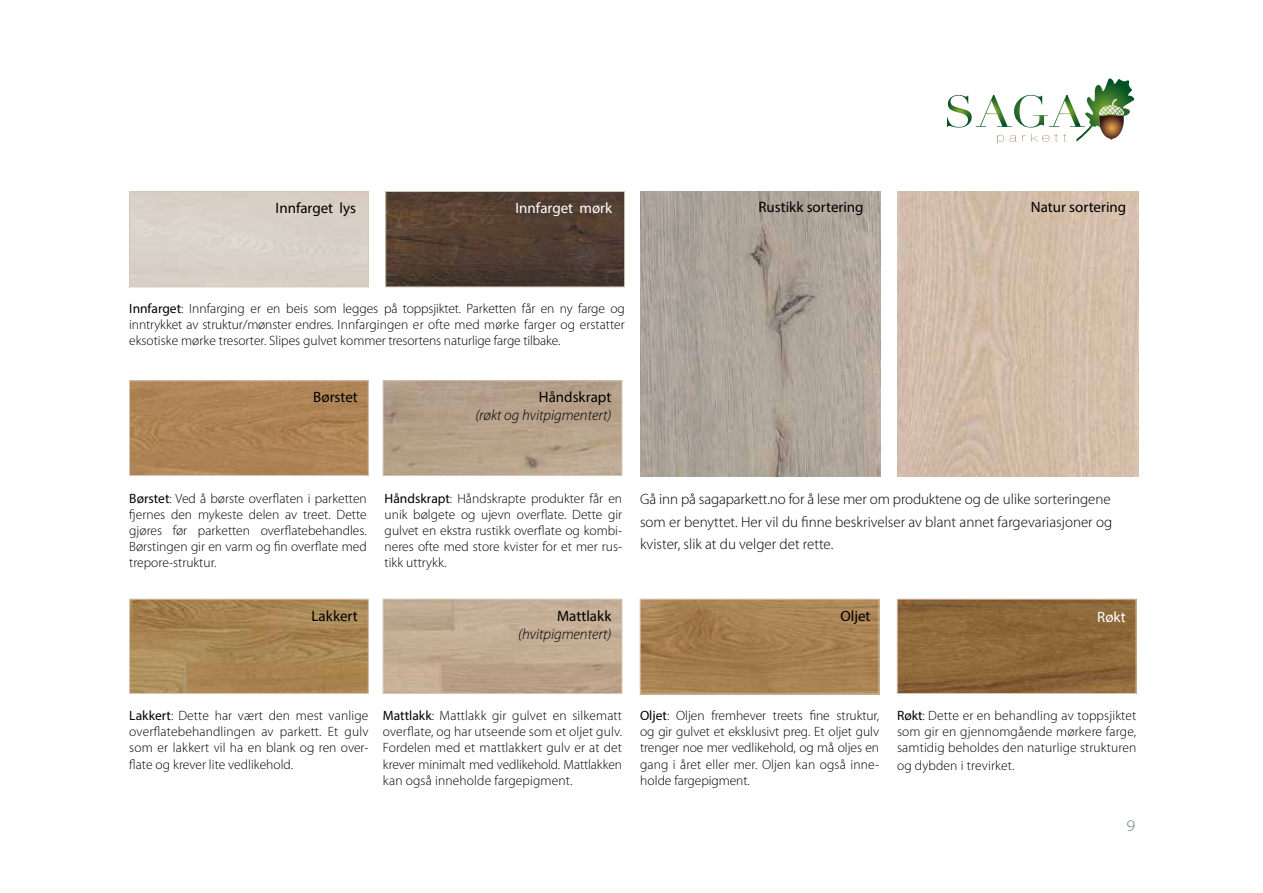
<style>
.page{position:relative;width:1263px;height:893px;background:#fff}
.page>*{position:absolute;margin:0;border:0;box-sizing:border-box;transform-origin:0 0}
.t1{font:300 16.2px "Myriad Pro";color:#647b86;scale:1.11 1}
.t2{font:300 15px/22.5px "Myriad Pro";color:#000;text-align:justify}
.t3{font:15px "Myriad Pro";color:#000}
.t4{font:italic 300 15px "Myriad Pro";color:#000}
.t5{font:15px "Myriad Pro";color:#fff}
.t6{font:300 13.5px/16.2px "Myriad Pro";color:#000;text-align:justify}
.s1{font-weight:400}
</style>
<div class="page">
<img style="left:131px;top:383px;width:235px;height:91px">
<div style="left:129px;top:381px;width:239px;height:95px;border:1px solid #d5c9b6"></div>
<img style="left:642px;top:601px;width:235px;height:91px">
<div style="left:640px;top:599px;width:239px;height:95px;border:1px solid #d5c9b6"></div>
<img style="left:899px;top:601px;width:235px;height:91px">
<div style="left:897px;top:599px;width:239px;height:95px;border:1px solid #d5c9b6"></div>
<img style="left:131px;top:601px;width:235px;height:91px">
<div style="left:129px;top:599px;width:239px;height:95px;border:1px solid #d5c9b6"></div>
<img style="left:385px;top:383px;width:235px;height:91px">
<div style="left:383px;top:381px;width:239px;height:95px;border:1px solid #d5c9b6"></div>
<img style="left:385px;top:601px;width:235px;height:91px">
<div style="left:383px;top:599px;width:239px;height:95px;border:1px solid #d5c9b6"></div>
<div style="left:129px;top:191px;width:239px;height:96px;border:1px solid #d5c9b6"></div>
<img style="left:387px;top:193px;width:236px;height:92px">
<div style="left:385px;top:191px;width:240px;height:96px;border:1px solid #d5c9b6"></div>
<img style="left:640px;top:191px;width:241px;height:285px">
<img style="left:898px;top:191px;width:240px;height:285px">
<svg style="left:947px;top:78px;width:188px;height:66px"></svg>
<p class="t3" style="left:276px;top:199px;width:82px">Innfarget lys</p>
<p class="t5" style="left:515px;top:199px;width:98px">Innfarget mørk</p>
<p class="t3" style="left:758px;top:198px;width:107px">Rustikk sortering</p>
<p class="t3" style="left:1031px;top:198px;width:97px">Natur sortering</p>
<p class="t6" style="left:129px;top:300px;width:497px"><span class="s1">Innfarget</span>: Innfarging er en beis som legges på toppsjiktet. Parketten får en ny farge og inntrykket av struktur/mønster endres. Innfargingen er ofte med mørke farger og erstatter eksotiske mørke tresorter. Slipes gulvet kommer tresortens naturlige farge tilbake.</p>
<p class="t3" style="left:313px;top:388px;width:46px">Børstet</p>
<p class="t3" style="left:539px;top:388px;width:74px">Håndskrapt</p>
<p class="t4" style="left:475px;top:408px;width:138px">(røkt og hvitpigmentert)</p>
<p class="t6" style="left:129px;top:490px;width:239px"><span class="s1">Børstet</span>: Ved å børste overflaten i parketten fjernes den mykeste delen av treet. Dette gjøres før parketten overflatebehandles.<br>Børstingen gir en varm og fin overflate med trepore-struktur.</p>
<p class="t3" style="left:311px;top:607px;width:48px">Lakkert</p>
<p class="t6" style="left:385px;top:490px;width:239px"><span class="s1">Håndskrapt</span>: Håndskrapte produkter får en unik bølgete og ujevn overflate. Dette gir gulvet en ekstra rustikk overflate og kombi&shy;neres ofte med store kvister for et mer rus&shy;tikk uttrykk.</p>
<p class="t3" style="left:557px;top:607px;width:56px">Mattlakk</p>
<p class="t4" style="left:518px;top:626px;width:95px">(hvitpigmentert)</p>
<p class="t2" style="left:640px;top:488px;width:474px">Gå inn på sagaparkett.no for å lese mer om produktene og de ulike sorteringene som er benyttet. Her vil du finne beskrivelser av blant annet fargevariasjoner og kvister, slik at du velger det rette.</p>
<p class="t3" style="left:840px;top:606px;width:31px">Oljet</p>
<p class="t5" style="left:1097px;top:607px;width:30px">Røkt</p>
<p class="t6" style="left:129px;top:708px;width:241px"><span class="s1">Lakkert</span>: Dette har vært den mest vanlige overflatebehandlingen av parkett. Et gulv som er lakkert vil ha en blank og ren over&shy;flate og krever lite vedlikehold.</p>
<p class="t6" style="left:383px;top:708px;width:241px"><span class="s1">Mattlakk</span>: Mattlakk gir gulvet en silkematt overflate, og har utseende som et oljet gulv.<br>Fordelen med et mattlakkert gulv er at det krever minimalt med vedlikehold. Mattlakken kan også inneholde fargepigment.</p>
<p class="t6" style="left:640px;top:708px;width:241px"><span class="s1">Oljet</span>: Oljen fremhever treets fine struktur, og gir gulvet et eksklusivt preg. Et oljet gulv trenger noe mer vedlikehold, og må oljes en gang i året eller mer. Oljen kan også inne&shy;holde fargepigment.</p>
<p class="t6" style="left:897px;top:708px;width:241px"><span class="s1">Røkt</span>: Dette er en behandling av toppsjiktet som gir en gjennomgående mørkere farge, samtidig beholdes den naturlige strukturen</p>
<p class="t6" style="left:897px;top:758px;width:119px">og dybden i trevirket.</p>
<p class="t1" style="left:1126px;top:817px;width:9px">9</p>
</div>
